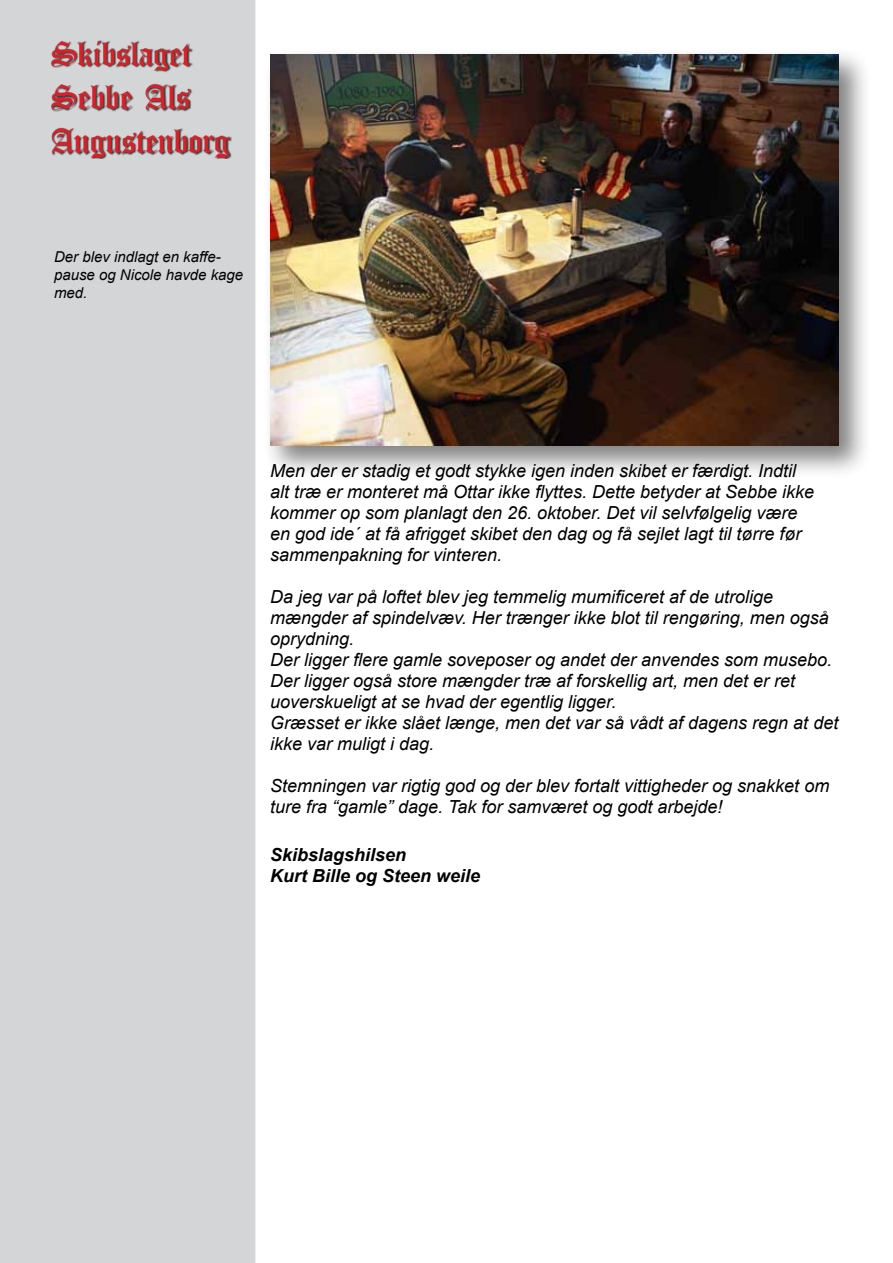
<style>
.page{position:relative;width:893px;height:1263px;background:#fff}
.page>*{position:absolute;margin:0;border:0;box-sizing:border-box;transform-origin:0 0}
.t1{font:36px/43.2px "Canterbury";color:#d2232a}
.t2{font:italic 18px/21px "Arial";color:#000}
.t3{font:italic 700 18px/21px "Arial";color:#000}
.t4{font:italic 15px/18px "Arial";color:#000}
</style>
<div class="page">
<div style="left:1px;top:1px;width:254px;height:1261px;background:#d3d5d6"></div>
<div style="left:0;top:0;width:255px;height:1263px;border:2px solid #d3d5d6"></div>
<div style="left:51px;top:41px;width:181px;height:118px;background:#000;opacity:.75"></div>
<div style="left:261px;top:45px;width:610px;height:433px;background:#000;opacity:.5"></div>
<img style="left:270px;top:54px;width:569px;height:392px">
<h1 class="t1" style="left:51px;top:33px;width:180px">Skibslaget<br>Sebbe Als<br>Augustenborg</h1>
<p class="t4" style="left:54px;top:248px;width:191px">Der blev indlagt en kaffe&shy;pause og Nicole havde kage med.</p>
<p class="t2" style="left:270px;top:460px;width:546px">Men der er stadig et godt stykke igen inden skibet er færdigt. Indtil alt træ er monteret må Ottar ikke flyttes. Dette betyder at Sebbe ikke kommer op som planlagt den 26. oktober. Det vil selvfølgelig være en god ide´ at få afrigget skibet den dag og få sejlet lagt til tørre før sammenpakning for vinteren.</p>
<p class="t2" style="left:270px;top:586px;width:570px">Da jeg var på loftet blev jeg temmelig mumificeret af de utrolige mængder af spindelvæv. Her trænger ikke blot til rengøring, men også oprydning.<br>Der ligger flere gamle soveposer og andet der anvendes som musebo.<br>Der ligger også store mængder træ af forskellig art, men det er ret uoverskueligt at se hvad der egentlig ligger.<br>Græsset er ikke slået længe, men det var så vådt af dagens regn at det ikke var muligt i dag.</p>
<p class="t2" style="left:270px;top:776px;width:561px">Stemningen var rigtig god og der blev fortalt vittigheder og snakket om ture fra “gamle” dage. Tak for samværet og godt arbejde!</p>
<p class="t3" style="left:270px;top:845px;width:212px">Skibslagshilsen<br>Kurt Bille og Steen weile</p>
</div>
